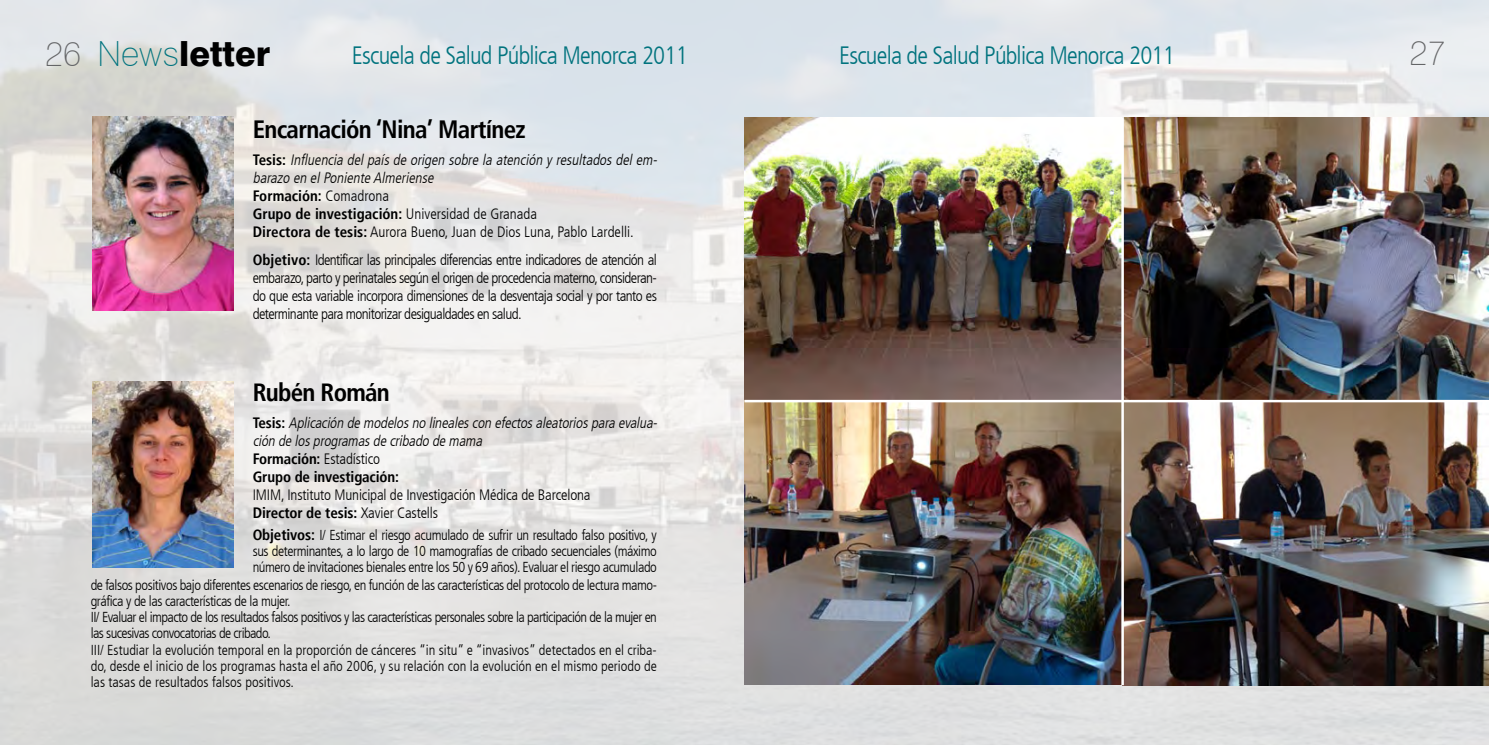
<style>
.page{position:relative;width:1489px;height:745px;background:#fff}
.page>*{position:absolute;margin:0;border:0;box-sizing:border-box;transform-origin:0 0}
.t1{font:800 34.62px "Swiss 721 BT";color:#000}
.t2{font:100 34.62px "Swiss 721 BT";color:#646567}
.t3{font:300 condensed 25px "Frutiger LT";letter-spacing:-.03em;color:#00737e}
.t4{font:700 condensed 25px "Frutiger LT";letter-spacing:-.03em;color:#000}
.t5{font:italic 300 condensed 15px/18px "Frutiger LT";color:#000}
.t6{font:300 condensed 15px/18px "Frutiger LT";letter-spacing:-.025em;color:#000;text-align:justify}
.t7{font:300 condensed 14.38px/16.2px "Frutiger LT";letter-spacing:-.03em;color:#000;text-align:justify}
.s1{font-weight:100;color:#646567}
.s2{font-weight:100;color:#00737e}
.s3{font-weight:700;font-style:normal}
.s4{font-style:normal}
.s5{font-weight:700}
.s6{font-weight:700;font-size:15px}
</style>
<div class="page">
<img style="left:0;top:0;width:1488px;height:744px">
<img style="left:92px;top:116px;width:142px;height:194px">
<img style="left:92px;top:381px;width:142px;height:185px">
<img style="left:744px;top:117px;width:744px;height:567px">
<hr style="left:1121px;top:117px;width:2px;height:567px;background:#fff">
<hr style="left:744px;top:399px;width:744px;height:3px;background:#fff">
<h1 class="t1" style="left:45px;top:32px;width:227px"><span class="s1">26</span> <span class="s2">News</span>letter</h1>
<h2 class="t3" style="left:352px;top:41px;width:337px">Escuela de Salud Pública Menorca 2011</h2>
<h2 class="t4" style="left:253px;top:114px;width:274px">Encarnación ‘Nina’ Martínez</h2>
<p class="t5" style="left:253px;top:150px;width:408px"><span class="s3">Te s i s :</span> Influencia delpaísde origen sobre la atención yresultadosdelem&shy;barazo en elPoniente Almeriense<br><span class="s3">Formación:</span> <span class="s4">Comadrona<br></span><span class="s3">Grupo de investigación:</span> <span class="s4">Universidad de Granada<br></span><span class="s3">Directora de tesis:</span> <span class="s4">Aurora Bueno, Juan de Dios Luna, Pablo Lardelli.</span></p>
<p class="t6" style="left:253px;top:251px;width:405px"><span class="s5">Objetivo:</span> Identificar las principales diferencias entre indicadores de atención al embarazo, parto y perinatales según el origen de procedencia materno, consideran&shy;do que esta variable incorpora dimensiones de la desventaja social y por tanto es determinante para monitorizar desigualdades en salud.</p>
<h2 class="t4" style="left:253px;top:377px;width:139px">Rubén Román</h2>
<p class="t5" style="left:253px;top:414px;width:409px"><span class="s3">Te s i s :</span> Aplicación de modelosno linealescon efectosaleatoriospara evalua&shy;ción de losprogramasde cribado de mama<br><span class="s3">Formación:</span> <span class="s4">Estadístico<br></span><span class="s3">Grupo de investigación:</span></p>
<p class="t6" style="left:253px;top:486px;width:339px">IMIM, Instituto Municipal de Investigación Médica de Barcelona<br><span class="s5">Director de tesis:</span> Xavier Castells</p>
<p class="t7" style="left:253px;top:526px;width:406px"><span class="s6">Objetivos:</span> I/ Estimar el riesgo acumulado de sufrir un resultado falso positivo, y sus determinantes, a lo largo de 10 mamografías de cribado secuenciales (máximo número de invitaciones bienales entre los 50 y 69 años). Evaluar el riesgo acumulado</p>
<p class="t7" style="left:91px;top:576px;width:567px;text-align:left">de falsos positivos bajo diferentes escenarios de riesgo, en función de las características del protocolo de lectura mamo&shy;gráfica y de las características de la mujer.<br>II/ Evaluar el impacto de los resultados falsos positivos y las características personales sobre la participación de la mujer en las sucesivas convocatorias de cribado.<br>III/ Estudiar la evolución temporal en la proporción de cánceres “in situ” e “invasivos” detectados en el criba&shy;do, desde el inicio de los programas hasta el año 2006, y su relación con la evolución en el mismo periodo de las tasas de resultados falsos positivos.</p>
<h2 class="t3" style="left:839px;top:41px;width:337px">Escuela de Salud Pública Menorca 2011</h2>
<h1 class="t2" style="left:1409px;top:31px;width:38px">27</h1>
</div>
